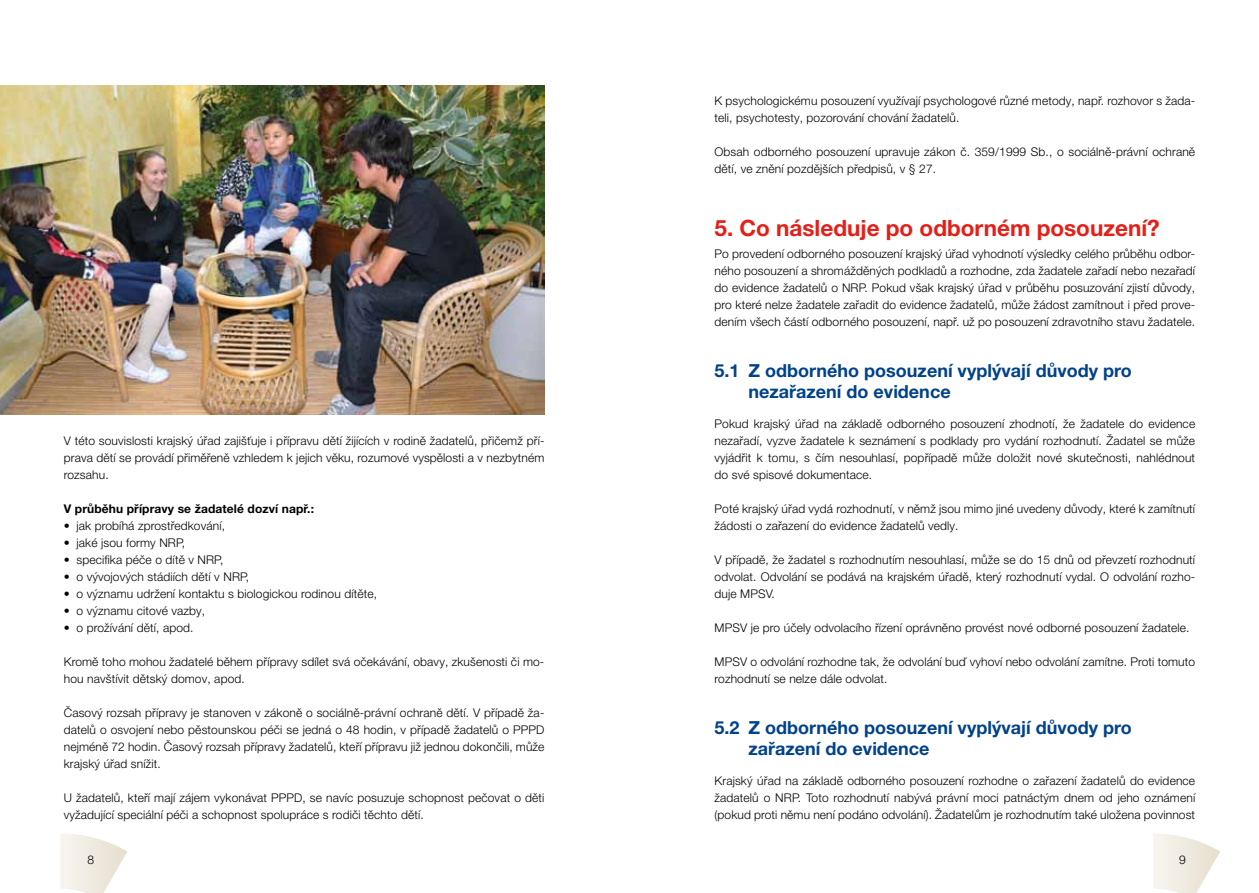
<style>
.page{position:relative;width:1259px;height:893px;background:#fff}
.page>*{position:absolute;margin:0;border:0;box-sizing:border-box;transform-origin:0 0}
.t1{font:700 22.5px "Helvetica Neue LT Pro";color:#e41f18}
.t2{font:700 18px/21px "Helvetica Neue LT Pro";color:#004289}
.t3{font:300 12px/17px "Helvetica Neue LT Pro";letter-spacing:.01em;color:#000;text-align:justify}
.t4{font:700 12px "Helvetica Neue LT Pro";letter-spacing:.01em;color:#000}
</style>
<div class="page">
<svg style="left:60px;top:834px;width:67px;height:59px"></svg>
<svg style="left:1153px;top:834px;width:67px;height:59px"></svg>
<img style="left:0;top:85px;width:544px;height:330px">
<p class="t3" style="left:64px;top:432px;width:482px">V této souvislosti krajský úřad zajišťuje i přípravu dětí žijících v rodině žadatelů, přičemž pří&shy;prava dětí se provádí přiměřeně vzhledem k jejich věku, rozumové vyspělosti a v nezbytném rozsahu.</p>
<p class="t4" style="left:64px;top:501px;width:252px">V průběhu přípravy se žadatelé dozví např.:</p>
<p class="t3" style="left:64px;top:517px;width:163px">• jak probíhá zprostředkování,</p>
<p class="t3" style="left:64px;top:534px;width:123px">• jaké jsou formy NRP,</p>
<p class="t3" style="left:64px;top:551px;width:161px">• specifika péče o dítě v NRP,</p>
<p class="t3" style="left:64px;top:568px;width:187px">• o vývojových stádiích dětí v NRP,</p>
<p class="t3" style="left:64px;top:585px;width:315px">• o významu udržení kontaktu s biologickou rodinou dítěte,</p>
<p class="t3" style="left:64px;top:602px;width:143px">• o významu citové vazby,</p>
<p class="t3" style="left:64px;top:619px;width:131px">• o prožívání dětí, apod.</p>
<p class="t3" style="left:64px;top:653px;width:482px">Kromě toho mohou žadatelé během přípravy sdílet svá očekávání, obavy, zkušenosti či mo&shy;hou navštívit dětský domov, apod.</p>
<p class="t3" style="left:64px;top:704px;width:482px">Časový rozsah přípravy je stanoven v zákoně o sociálně-právní ochraně dětí. V případě ža&shy;datelů o osvojení nebo pěstounskou péči se jedná o 48 hodin, v případě žadatelů o PPPD nejméně 72 hodin. Časový rozsah přípravy žadatelů, kteří přípravu již jednou dokončili, může krajský úřad snížit.</p>
<p class="t3" style="left:64px;top:789px;width:482px">U žadatelů, kteří mají zájem vykonávat PPPD, se navíc posuzuje schopnost pečovat o děti vyžadující speciální péči a schopnost spolupráce s rodiči těchto dětí.</p>
<p class="t3" style="left:714px;top:92px;width:482px">K psychologickému posouzení využívají psychologové různé metody, např. rozhovor s žada&shy;teli, psychotesty, pozorování chování žadatelů.</p>
<p class="t3" style="left:714px;top:143px;width:482px">Obsah odborného posouzení upravuje zákon č. 359/1999 Sb., o sociálně-právní ochraně dětí, ve znění pozdějších předpisů, v § 27.</p>
<h1 class="t1" style="left:714px;top:213px;width:446px">5. Co následuje po odborném posouzení?</h1>
<p class="t3" style="left:714px;top:245px;width:482px">Po provedení odborného posouzení krajský úřad vyhodnotí výsledky celého průběhu odbor&shy;ného posouzení a shromážděných podkladů a rozhodne, zda žadatele zařadí nebo nezařadí do evidence žadatelů o NRP. Pokud však krajský úřad v průběhu posuzování zjistí důvody, pro které nelze žadatele zařadit do evidence žadatelů, může žádost zamítnout i před prove&shy;dením všech částí odborného posouzení, např. už po posouzení zdravotního stavu žadatele.</p>
<h2 class="t2" style="left:748px;top:360px;width:385px;text-indent:-34px">5.1 Z odborného posouzení vyplývají důvody pro nezařazení do evidence</h2>
<p class="t3" style="left:714px;top:415px;width:482px">Pokud krajský úřad na základě odborného posouzení zhodnotí, že žadatele do evidence nezařadí, vyzve žadatele k seznámení s podklady pro vydání rozhodnutí. Žadatel se může vyjádřit k tomu, s čím nesouhlasí, popřípadě může doložit nové skutečnosti, nahlédnout do své spisové dokumentace.</p>
<p class="t3" style="left:714px;top:500px;width:482px">Poté krajský úřad vydá rozhodnutí, v němž jsou mimo jiné uvedeny důvody, které k zamítnutí žádosti o zařazení do evidence žadatelů vedly.</p>
<p class="t3" style="left:714px;top:551px;width:482px">V případě, že žadatel s rozhodnutím nesouhlasí, může se do 15 dnů od převzetí rozhodnutí odvolat. Odvolání se podává na krajském úřadě, který rozhodnutí vydal. O odvolání rozho&shy;duje MPSV.</p>
<p class="t3" style="left:714px;top:619px;width:476px">MPSV je pro účely odvolacího řízení oprávněno provést nové odborné posouzení žadatele.</p>
<p class="t3" style="left:714px;top:653px;width:482px">MPSV o odvolání rozhodne tak, že odvolání buď vyhoví nebo odvolání zamítne. Proti tomuto rozhodnutí se nelze dále odvolat.</p>
<h2 class="t2" style="left:748px;top:717px;width:385px;text-indent:-34px">5.2 Z odborného posouzení vyplývají důvody pro zařazení do evidence</h2>
<p class="t3" style="left:714px;top:772px;width:482px">Krajský úřad na základě odborného posouzení rozhodne o zařazení žadatelů do evidence žadatelů o NRP. Toto rozhodnutí nabývá právní moci patnáctým dnem od jeho oznámení (pokud proti němu není podáno odvolání). Žadatelům je rozhodnutím také uložena povinnost</p>
<p class="t3" style="left:87px;top:851px;width:8px">8</p>
<p class="t3" style="left:1179px;top:851px;width:8px">9</p>
</div>
